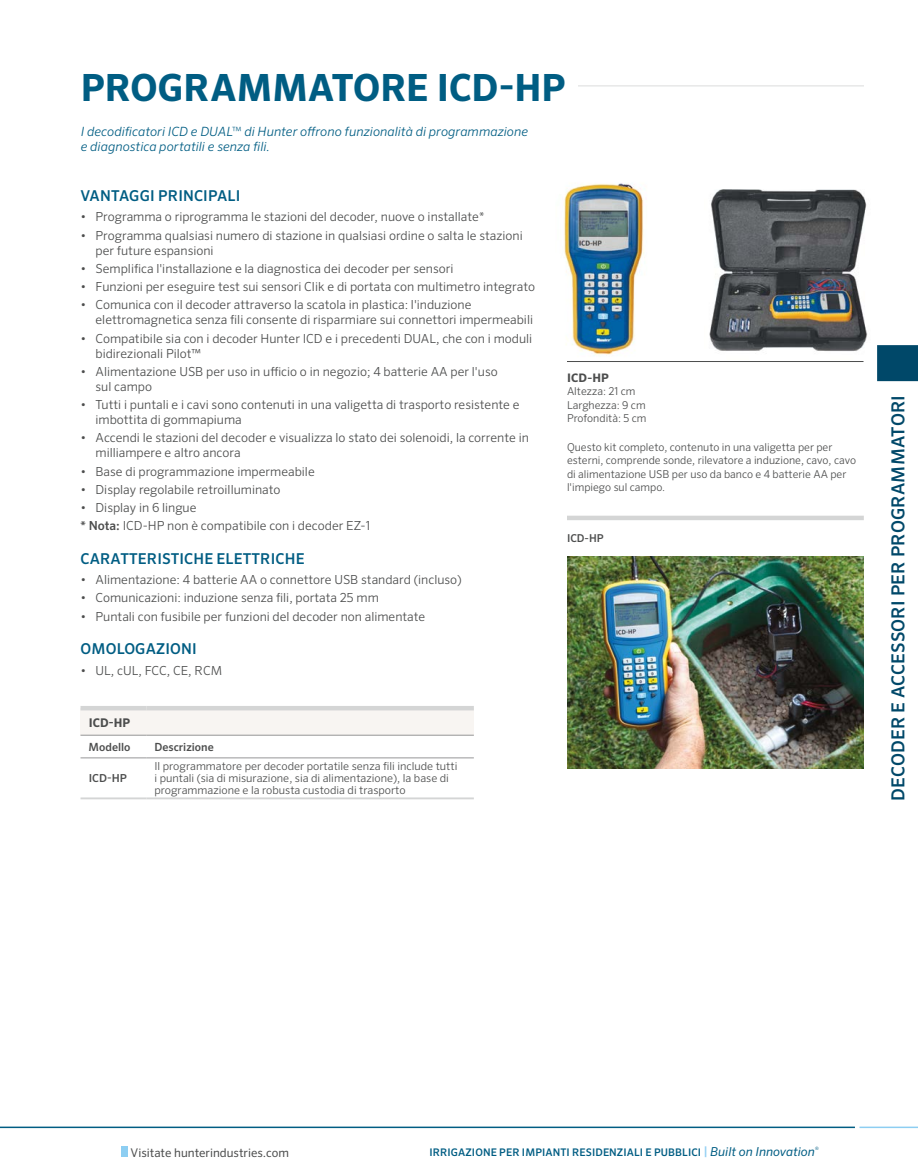
<style>
.page{position:relative;width:918px;height:1175px;background:#fff}
.page>*{position:absolute;margin:0;border:0;box-sizing:border-box;transform-origin:0 0}
.Header_-_Header_Titl{font:700 37.5px "Sero Pro";letter-spacing:-.005em;color:#005d83}
.t1{font:500 18px "Sero Pro";letter-spacing:.01em;color:#004869}
.Body_-_Features_-_Su{font:500 15px "Sero Pro";letter-spacing:.01em;color:#005d83}
.Header_-_Positioning{font:italic 300 12.75px/15px "Sero Pro";letter-spacing:.005em;color:#005d83}
.Body_-_Features_-_Bu{font:300 12.45px/15px "Sero Pro";color:#4c4d4d}
.t2{font:12px "Sero Pro";color:#4c4d4d}
.t3{font:700 12px "Sero Pro";color:#4c4d4d}
.Product_Details_-_Mo{font:700 11.7px "Sero Pro";color:#4c4d4d}
.t4{font:500 11.25px "Sero Pro";color:#4c4d4d}
.Description_text{font:300 10.95px/12px "Sero Pro";color:#4c4d4d}
.Model{font:500 10.95px "Sero Pro";color:#4c4d4d}
.Product_Details_-_Mo-2{font:300 10.8px/13.5px "Sero Pro";color:#4c4d4d}
.Product_Details_-_Mo-3{font:500 10.8px "Sero Pro";color:#4c4d4d}
.t5{font:500 10.5px "Sero Pro";letter-spacing:.01em;color:#005d83}
.s1{font-weight:200;font-style:normal}
.s2{font-weight:500}
.s3{font-size:12px;color:#95d1f3}
.s4{font-weight:400;font-style:italic;font-size:12.3px}
</style>
<div class="page">
<div style="left:877px;top:345px;width:41px;height:36px;background:#004869"></div>
<hr style="left:0;top:1126px;width:855px;height:2px;background:#005d83">
<hr style="left:860px;top:1126px;width:58px;height:2px;background:#8dcef2">
<hr style="left:81px;top:85px;width:783px;height:1px;background:#dbdcdc">
<div style="left:122px;top:1146px;width:6px;height:10px;background:#8dcef2"></div>
<img style="left:567px;top:556px;width:297px;height:212px">
<img style="left:563px;top:183px;width:81px;height:172px">
<img style="left:709px;top:189px;width:159px;height:162px">
<hr style="left:567px;top:361px;width:297px;height:1px;background:#4c4d4d">
<div style="left:81px;top:55px;width:497px;height:46px;background:#fff"></div>
<div style="left:567px;top:515px;width:297px;height:5px;background:#d4d5d5"></div>
<div style="left:81px;top:708px;width:393px;height:27px;background:#f8f5f2"></div>
<hr style="left:81px;top:706px;width:65px;height:4px;background:#d4d5d5">
<hr style="left:146px;top:706px;width:328px;height:4px;background:#d4d5d5">
<hr style="left:81px;top:735px;width:65px;height:1px;background:#969798">
<hr style="left:146px;top:735px;width:328px;height:1px;background:#969798">
<hr style="left:81px;top:757px;width:65px;height:1px;background:#969798">
<hr style="left:146px;top:757px;width:328px;height:1px;background:#969798">
<hr style="left:81px;top:797px;width:65px;height:2px;background:#d4d5d5">
<hr style="left:146px;top:797px;width:328px;height:2px;background:#d4d5d5">
<p class="Header_-_Header_Titl" style="left:81px;top:65px;width:486px">PROGRAMMATORE ICD-HP</p>
<p class="Header_-_Positioning" style="left:81px;top:124px;width:449px">I decodificatori ICD e DUAL<span class="s1">™</span> di Hunter offrono funzionalità di programmazione e diagnostica portatili e senza fili.</p>
<p class="Body_-_Features_-_Su" style="left:81px;top:186px;width:161px">VANTAGGI PRINCIPALI</p>
<p class="Body_-_Features_-_Bu" style="left:81px;top:209px;width:405px">• Programma o riprogramma le stazioni del decoder, nuove o installate*</p>
<p class="Body_-_Features_-_Bu" style="left:96px;top:227px;width:429px;text-indent:-15px">• Programma qualsiasi numero di stazione in qualsiasi ordine o salta le stazioni per future espansioni</p>
<p class="Body_-_Features_-_Bu" style="left:81px;top:261px;width:374px">• Semplifica l'installazione e la diagnostica dei decoder per sensori</p>
<p class="Body_-_Features_-_Bu" style="left:81px;top:279px;width:456px">• Funzioni per eseguire test sui sensori Clik e di portata con multimetro integrato</p>
<p class="Body_-_Features_-_Bu" style="left:96px;top:297px;width:439px;text-indent:-15px">• Comunica con il decoder attraverso la scatola in plastica: l'induzione elettromagnetica senza fili consente di risparmiare sui connettori impermeabili</p>
<p class="Body_-_Features_-_Bu" style="left:96px;top:330px;width:438px;text-indent:-15px">• Compatibile sia con i decoder Hunter ICD e i precedenti DUAL, che con i moduli bidirezionali Pilot™</p>
<p class="Body_-_Features_-_Bu" style="left:96px;top:364px;width:404px;text-indent:-15px">• Alimentazione USB per uso in ufficio o in negozio; 4 batterie AA per l'uso sul campo</p>
<p class="Body_-_Features_-_Bu" style="left:96px;top:397px;width:426px;text-indent:-15px">• Tutti i puntali e i cavi sono contenuti in una valigetta di trasporto resistente e imbottita di gommapiuma</p>
<p class="Body_-_Features_-_Bu" style="left:96px;top:430px;width:435px;text-indent:-15px">• Accendi le stazioni del decoder e visualizza lo stato dei solenoidi, la corrente in milliampere e altro ancora</p>
<p class="Body_-_Features_-_Bu" style="left:81px;top:463px;width:236px">• Base di programmazione impermeabile</p>
<p class="Body_-_Features_-_Bu" style="left:81px;top:482px;width:202px">• Display regolabile retroilluminato</p>
<p class="Body_-_Features_-_Bu" style="left:81px;top:500px;width:118px">• Display in 6 lingue</p>
<p class="Body_-_Features_-_Bu" style="left:81px;top:518px;width:291px"><span class="s2">* Nota:</span> ICD-HP non è compatibile con i decoder EZ-1</p>
<p class="Body_-_Features_-_Su" style="left:81px;top:549px;width:225px">CARATTERISTICHE ELETTRICHE</p>
<p class="Body_-_Features_-_Bu" style="left:81px;top:572px;width:383px">• Alimentazione: 4 batterie AA o connettore USB standard (incluso)</p>
<p class="Body_-_Features_-_Bu" style="left:81px;top:590px;width:300px">• Comunicazioni: induzione senza fili, portata 25 mm</p>
<p class="Body_-_Features_-_Bu" style="left:81px;top:608px;width:346px">• Puntali con fusibile per funzioni del decoder non alimentate</p>
<p class="Body_-_Features_-_Su" style="left:81px;top:640px;width:118px">OMOLOGAZIONI</p>
<p class="Body_-_Features_-_Bu" style="left:81px;top:662px;width:143px">• UL, cUL, FCC, CE, RCM</p>
<p class="t3" style="left:89px;top:716px;width:43px">ICD-HP</p>
<p class="t4" style="left:89px;top:740px;width:43px">Modello</p>
<p class="t4" style="left:154px;top:740px;width:61px">Descrizione</p>
<p class="Model" style="left:89px;top:771px;width:40px">ICD-HP</p>
<p class="Description_text" style="left:154px;top:760px;width:304px">Il programmatore per decoder portatile senza fili include tutti i puntali (sia di misurazione, sia di alimentazione), la base di programmazione e la robusta custodia di trasporto</p>
<p class="Product_Details_-_Mo" style="left:567px;top:371px;width:43px">ICD-HP</p>
<p class="Product_Details_-_Mo-2" style="left:567px;top:385px;width:81px">Altezza: 21 cm<br>Larghezza: 9 cm<br>Profondità: 5 cm</p>
<p class="Product_Details_-_Mo-2" style="left:567px;top:440px;width:291px">Questo kit completo, contenuto in una valigetta per per esterni, comprende sonde, rilevatore a induzione, cavo, cavo di alimentazione USB per uso da banco e 4 batterie AA per l'impiego sul campo.</p>
<p class="Product_Details_-_Mo-3" style="left:567px;top:531px;width:38px">ICD-HP</p>
<h2 class="t1" style="left:887px;top:801px;width:407px;rotate:-90deg">DECODER E ACCESSORI PER PROGRAMMATORI</h2>
<p class="t2" style="left:131px;top:1145px;width:160px">Visitate hunterindustries.com</p>
<p class="t5" style="left:429px;top:1146px;width:391px">IRRIGAZIONE PER IMPIANTI RESIDENZIALI E PUBBLICI <span class="s3">|</span> <span class="s4">Built on Innovation</span><sup>®</sup></p>
</div>
